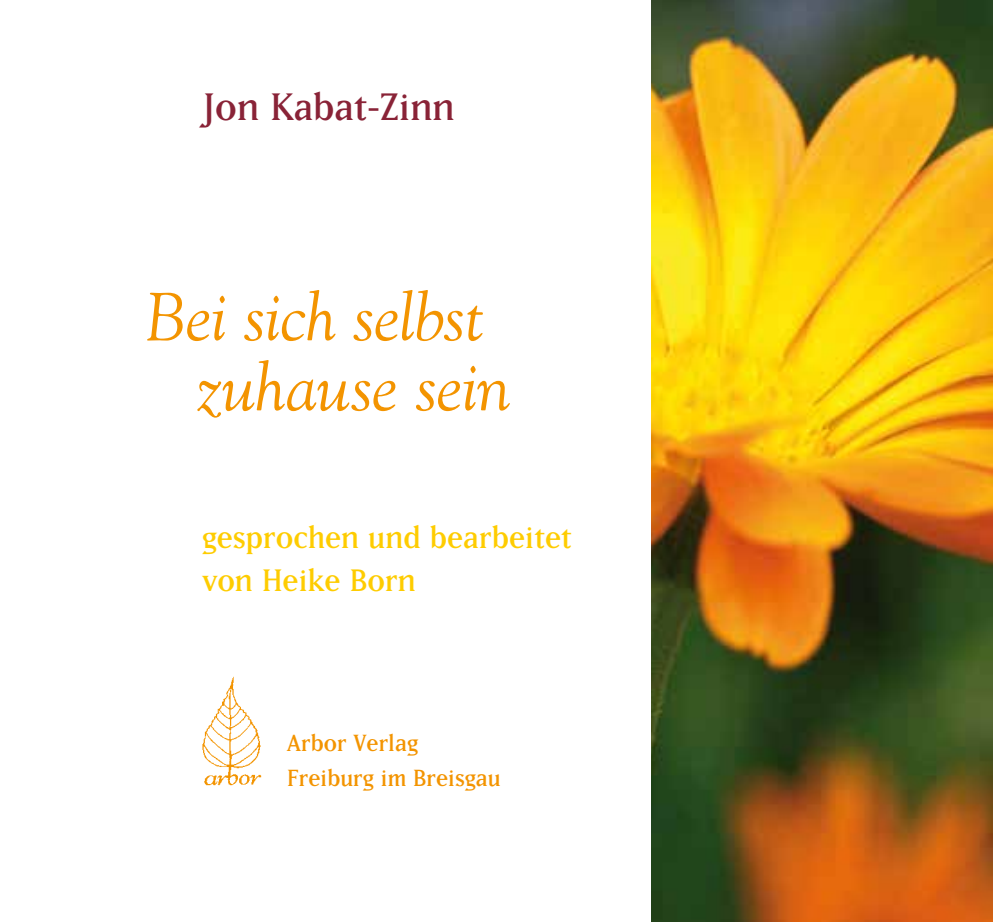
<style>
.page{position:relative;width:993px;height:922px;background:#fff}
.page>*{position:absolute;margin:0;border:0;box-sizing:border-box;transform-origin:0 0}
.t1{font:italic 67.5px/70px "Goudy";letter-spacing:-.01em;color:#f39400}
.t2{font:45px "Matrix";color:#892337}
.t3{font:36.5px/42.5px "Matrix";color:#fecc00}
.t4{font:27.5px/35px "Matrix";color:#f39400}
</style>
<div class="page">
<img style="left:651px;top:0;width:341px;height:921px">
<img style="left:202px;top:676px;width:60px;height:110px">
<p class="t2" style="left:202px;top:85px;width:254px">Jon Kabat-Zinn</p>
<h1 class="t1" style="left:195px;top:280px;width:317px;text-indent:-50px">Bei sich selbst zuhause sein</h1>
<p class="t3" style="left:202px;top:515px;width:371px">gesprochen und bearbeitet von Heike Born</p>
<p class="t4" style="left:287px;top:724px;width:215px">Arbor Verlag<br>Freiburg im Breisgau</p>
</div>
